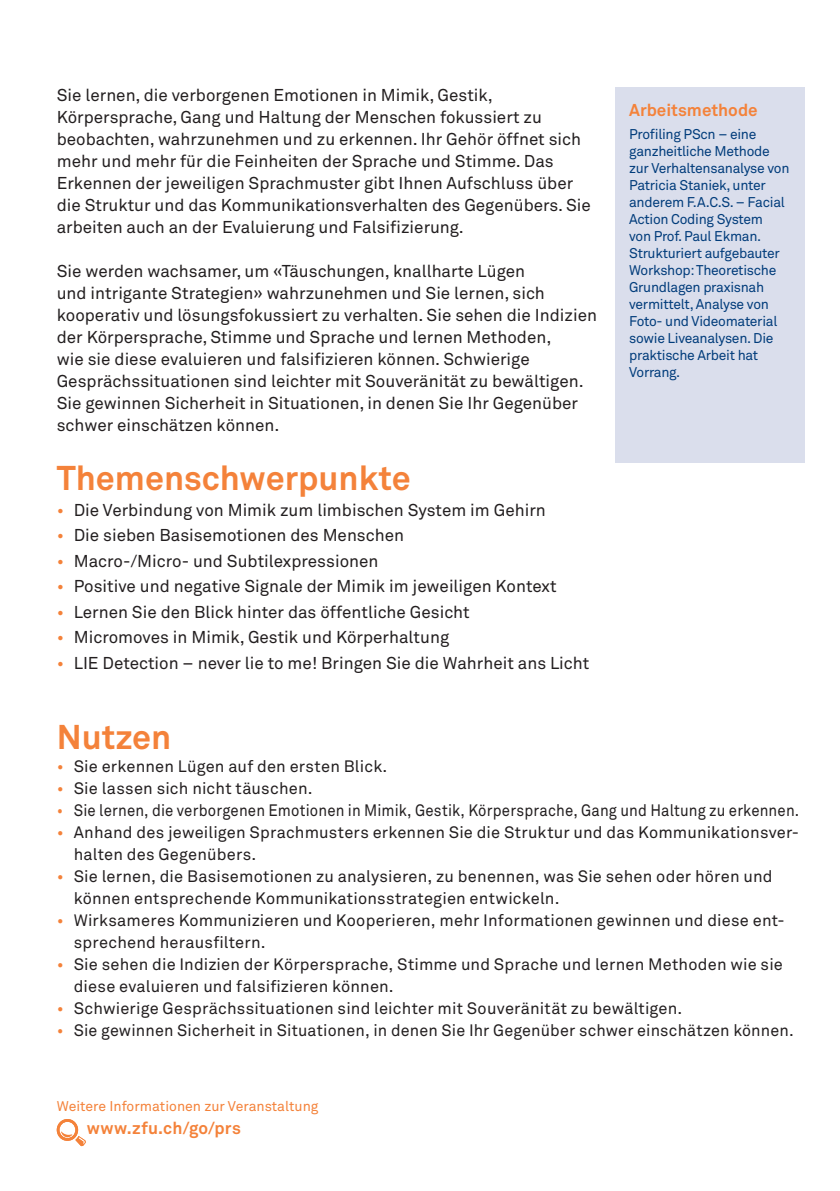
<style>
.page{position:relative;width:840px;height:1191px;background:#fff}
.page>*{position:absolute;margin:0;border:0;box-sizing:border-box;transform-origin:0 0}
.x_Headline{font:700 34px "Akkurat Office";color:#f4823a}
.Lauftext{font:17px/22px "Akkurat Office";color:#231f20}
.Aufzählung_Lauftext{font:17px "Akkurat Office";color:#231f20}
.x_Lauftext{font:700 17px "Akkurat Office";letter-spacing:.02em;color:#f4823a}
.zfu_-_Registertitel{font:700 17px "Akkurat Office";color:#f4823a}
.Aufzählung{font:16.4px/22px "Akkurat Office";letter-spacing:.01em;color:#231f20}
.Aufzählung-2{font:16.4px "Akkurat Office";letter-spacing:.01em;color:#231f20;scale:.91 1}
.Text_Kasten{font:14px/17px "Akkurat Office";letter-spacing:-.02em;color:#013c7b}
.x_Text_klein{font:14px "Akkurat Office";color:#f4823a}
.s1{color:#f4823a}
</style>
<div class="page">
<div style="left:615px;top:88px;width:189px;height:375px;background:#dadeec"></div>
<svg style="left:57px;top:1119px;width:29px;height:27px"></svg>
<p class="Lauftext" style="left:57px;top:85px;width:535px">Sie lernen, die verborgenen Emotionen in Mimik, Gestik, Körpersprache, Gang und Haltung der Menschen fokussiert zu beobachten, wahrzunehmen und zu erkennen. Ihr Gehör öffnet sich mehr und mehr für die Feinheiten der Sprache und Stimme. Das Erkennen der jeweiligen Sprachmuster gibt Ihnen Aufschluss über die Struktur und das Kommunikationsverhalten des Gegenübers. Sie arbeiten auch an der Evaluierung und Falsifizierung.</p>
<p class="Lauftext" style="left:57px;top:261px;width:541px">Sie werden wachsamer, um «Täuschungen, knallharte Lügen<br>und intrigante Strategien» wahrzunehmen und Sie lernen, sich kooperativ und lösungsfokussiert zu verhalten. Sie sehen die Indizien der Körpersprache, Stimme und Sprache und lernen Methoden,<br>wie sie diese evaluieren und falsifizieren können. Schwierige Gesprächssituationen sind leichter mit Souveränität zu bewältigen.<br>Sie gewinnen Sicherheit in Situationen, in denen Sie Ihr Gegenüber schwer einschätzen können.</p>
<p class="x_Headline" style="left:57px;top:456px;width:355px">Themenschwerpunkte</p>
<p class="Aufzählung_Lauftext" style="left:57px;top:500px;width:490px"><span class="s1">•</span> Die Verbindung von Mimik zum limbischen System im Gehirn</p>
<p class="Aufzählung_Lauftext" style="left:57px;top:525px;width:348px"><span class="s1">•</span> Die sieben Basisemotionen des Menschen</p>
<p class="Aufzählung_Lauftext" style="left:57px;top:551px;width:323px"><span class="s1">•</span> Macro-/Micro- und Subtilexpressionen</p>
<p class="Aufzählung_Lauftext" style="left:57px;top:576px;width:501px"><span class="s1">•</span> Positive und negative Signale der Mimik im jeweiligen Kontext</p>
<p class="Aufzählung_Lauftext" style="left:57px;top:602px;width:414px"><span class="s1">•</span> Lernen Sie den Blick hinter das öffentliche Gesicht</p>
<p class="Aufzählung_Lauftext" style="left:57px;top:627px;width:394px"><span class="s1">•</span> Micromoves in Mimik, Gestik und Körperhaltung</p>
<p class="Aufzählung_Lauftext" style="left:57px;top:652px;width:533px"><span class="s1">•</span> LIE Detection – never lie to me! Bringen Sie die Wahrheit ans Licht</p>
<p class="zfu_-_Registertitel" style="left:628px;top:99px;width:130px">Arbeitsmethode</p>
<p class="Text_Kasten" style="left:628px;top:126px;width:162px">Profiling PScn – eine ganzheitliche Methode zur Verhaltensanalyse von<br>Patricia Staniek, unter anderem F.A.C.S. – Facial<br>Action Coding System<br>von Prof. Paul Ekman.<br>Strukturiert aufgebauter<br>Workshop: Theoretische<br>Grundlagen praxisnah vermittelt, Analyse von<br>Foto- und Videomaterial sowie Liveanalysen. Die praktische Arbeit hat<br>Vorrang.</p>
<p class="x_Headline" style="left:57px;top:715px;width:116px">Nutzen</p>
<p class="Aufzählung" style="left:57px;top:755px;width:332px"><span class="s1">•</span> Sie erkennen Lügen auf den ersten Blick.</p>
<p class="Aufzählung" style="left:57px;top:777px;width:257px"><span class="s1">•</span> Sie lassen sich nicht täuschen.</p>
<p class="Aufzählung-2" style="left:57px;top:800px;width:817px"><span class="s1">•</span> Sie lernen, die verborgenen Emotionen in Mimik, Gestik, Körpersprache, Gang und Haltung zu erkennen.</p>
<p class="Aufzählung" style="left:74px;top:821px;width:726px;text-indent:-17px"><span class="s1">•</span> Anhand des jeweiligen Sprachmusters erkennen Sie die Struktur und das Kommunikationsver&shy;halten des Gegenübers.</p>
<p class="Aufzählung" style="left:74px;top:865px;width:700px;text-indent:-17px"><span class="s1">•</span> Sie lernen, die Basisemotionen zu analysieren, zu benennen, was Sie sehen oder hören und können entsprechende Kommunikationsstrategien entwickeln.</p>
<p class="Aufzählung" style="left:74px;top:909px;width:712px;text-indent:-17px"><span class="s1">•</span> Wirksameres Kommunizieren und Kooperieren, mehr Informationen gewinnen und diese ent&shy;sprechend herausfiltern.</p>
<p class="Aufzählung" style="left:74px;top:953px;width:710px;text-indent:-17px"><span class="s1">•</span> Sie sehen die Indizien der Körpersprache, Stimme und Sprache und lernen Methoden wie sie diese evaluieren und falsifizieren können.</p>
<p class="Aufzählung" style="left:57px;top:997px;width:626px"><span class="s1">•</span> Schwierige Gesprächssituationen sind leichter mit Souveränität zu bewältigen.</p>
<p class="Aufzählung" style="left:57px;top:1019px;width:738px"><span class="s1">•</span> Sie gewinnen Sicherheit in Situationen, in denen Sie Ihr Gegenüber schwer einschätzen können.</p>
<p class="x_Text_klein" style="left:57px;top:1097px;width:263px">Weitere Informationen zur Veranstaltung</p>
<p class="x_Lauftext" style="left:87px;top:1117px;width:156px">www.zfu.ch/go/prs</p>
</div>
